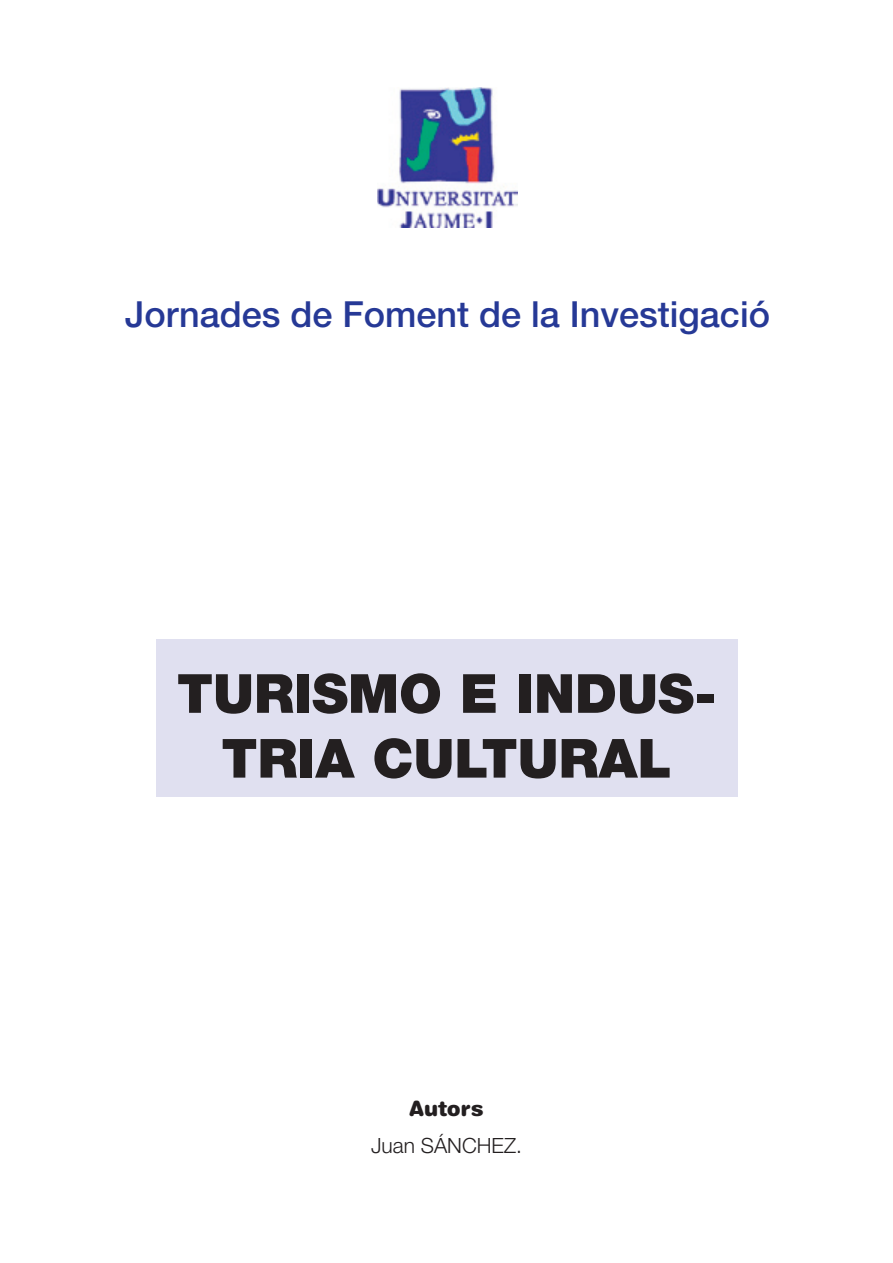
<style>
.page{position:relative;width:893px;height:1263px;background:#fff}
.page>*{position:absolute;margin:0;border:0;box-sizing:border-box;transform-origin:0 0}
.t1{font:900 54px/64.8px "Helvetica Neue LT Std";color:#231f20;text-align:center}
.t2{font:500 36px "Helvetica Neue LT Std";color:#263996}
.t3{font:300 21px "Helvetica Neue LT Std";color:#231f20}
.t4{font:900 21px "Helvetica Rounded LT Std";color:#231f20}
</style>
<div class="page">
<img style="left:377px;top:87px;width:140px;height:141px">
<div style="left:156px;top:639px;width:581px;height:158px;background:#e0e0f0"></div>
<p class="t2" style="left:125px;top:293px;width:646px">Jornades de Foment de la Investigació</p>
<h1 class="t1" style="left:177px;top:661px;width:541px">TURISMO E INDUS-<br>TRIA CULTURAL</h1>
<p class="t4" style="left:409px;top:1095px;width:76px">Autors</p>
<p class="t3" style="left:371px;top:1133px;width:152px">Juan SÁNCHEZ.</p>
</div>
